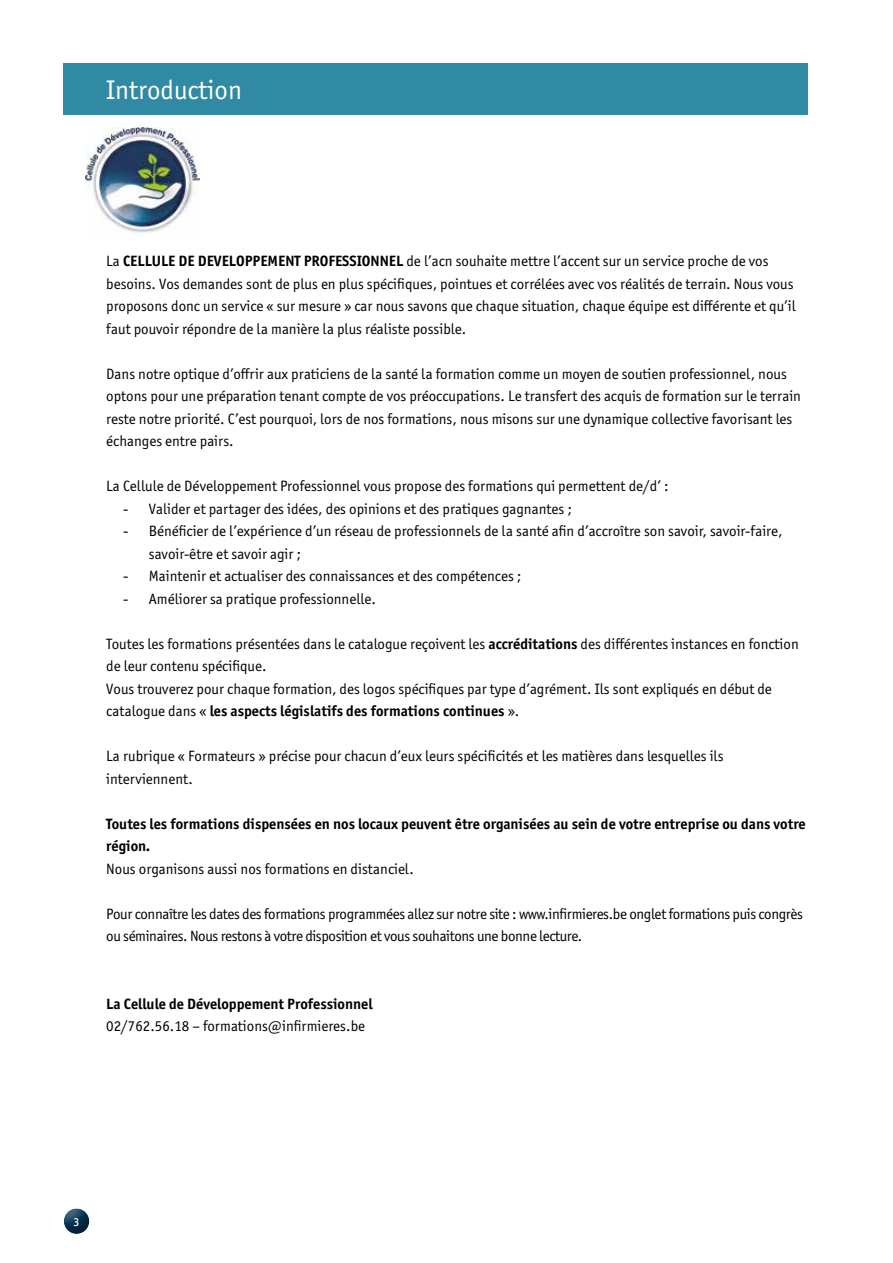
<style>
.page{position:relative;width:893px;height:1263px;background:#fff}
.page>*{position:absolute;margin:0;border:0;box-sizing:border-box;transform-origin:0 0}
.t1{font:27px "Officina Sans ITC Pro";color:#fff}
.t2{font:15px/22.5px "Officina Sans ITC Pro";color:#000}
.t3{font:15px/22.5px "Officina Sans ITC Pro";letter-spacing:-.025em;color:#000}
.t4{font:700 15px/22.5px "Officina Sans ITC Pro";color:#000}
.t5{font:500 12px "Officina Sans ITC Pro";color:#fff}
.s1{font-weight:700}
</style>
<div class="page">
<div style="left:63px;top:1207px;width:28px;height:19px;background:#fff;opacity:.3"></div>
<div style="left:63px;top:1210px;width:28px;height:25px;background:#000;opacity:.3"></div>
<div style="left:64px;top:64px;width:744px;height:51px;background:#318aa3"></div>
<img style="left:85px;top:127px;width:114px;height:106px">
<h1 class="t1" style="left:106px;top:74px;width:137px">Introduction</h1>
<p class="t2" style="left:106px;top:250px;width:691px">La <span class="s1">CELLULE DE DEVELOPPEMENT PROFESSIONNEL</span> de l’acn souhaite mettre l’accent sur un service proche de vos besoins. Vos demandes sont de plus en plus spécifiques, pointues et corrélées avec vos réalités de terrain. Nous vous proposons donc un service « sur mesure » car nous savons que chaque situation, chaque équipe est différente et qu’il faut pouvoir répondre de la manière la plus réaliste possible.</p>
<p class="t2" style="left:106px;top:362px;width:696px">Dans notre optique d’offrir aux praticiens de la santé la formation comme un moyen de soutien professionnel, nous optons pour une préparation tenant compte de vos préoccupations. Le transfert des acquis de formation sur le terrain reste notre priorité. C’est pourquoi, lors de nos formations, nous misons sur une dynamique collective favorisant les échanges entre pairs.</p>
<p class="t2" style="left:106px;top:475px;width:564px">La Cellule de Développement Professionnel vous propose des formations qui permettent de/d’ :</p>
<p class="t2" style="left:123px;top:497px;width:450px">- Valider et partager des idées, des opinions et des pratiques gagnantes ;</p>
<p class="t2" style="left:149px;top:520px;width:635px;text-indent:-26px">- Bénéficier de l’expérience d’un réseau de professionnels de la santé afin d’accroître son savoir, savoir-faire, savoir-être et savoir agir ;</p>
<p class="t2" style="left:123px;top:565px;width:400px">- Maintenir et actualiser des connaissances et des compétences ;</p>
<p class="t2" style="left:123px;top:587px;width:254px">- Améliorer sa pratique professionnelle.</p>
<p class="t2" style="left:106px;top:632px;width:694px">Toutes les formations présentées dans le catalogue reçoivent les <span class="s1">accréditations</span> des différentes instances en fonction de leur contenu spécifique.<br>Vous trouverez pour chaque formation, des logos spécifiques par type d’agrément. Ils sont expliqués en début de catalogue dans « <span class="s1">les aspects législatifs des formations continues</span> ».</p>
<p class="t2" style="left:106px;top:745px;width:619px">La rubrique « Formateurs » précise pour chacun d’eux leurs spécificités et les matières dans lesquelles ils interviennent.</p>
<p class="t4" style="left:106px;top:812px;width:701px">Toutes les formations dispensées en nos locaux peuvent être organisées au sein de votre entreprise ou dans votre région.</p>
<p class="t2" style="left:106px;top:857px;width:309px">Nous organisons aussi nos formations en distanciel.</p>
<p class="t3" style="left:106px;top:902px;width:698px">Pour connaître les dates des formations programmées allez sur notre site : www.infirmieres.be onglet formations puis congrès ou séminaires. Nous restons à votre disposition et vous souhaitons une bonne lecture.</p>
<p class="t4" style="left:106px;top:992px;width:268px">La Cellule de Développement Professionnel</p>
<p class="t2" style="left:106px;top:1015px;width:260px">02/762.56.18 – formations@infirmieres.be</p>
<p class="t5" style="left:74px;top:1214px;width:7px">3</p>
</div>
